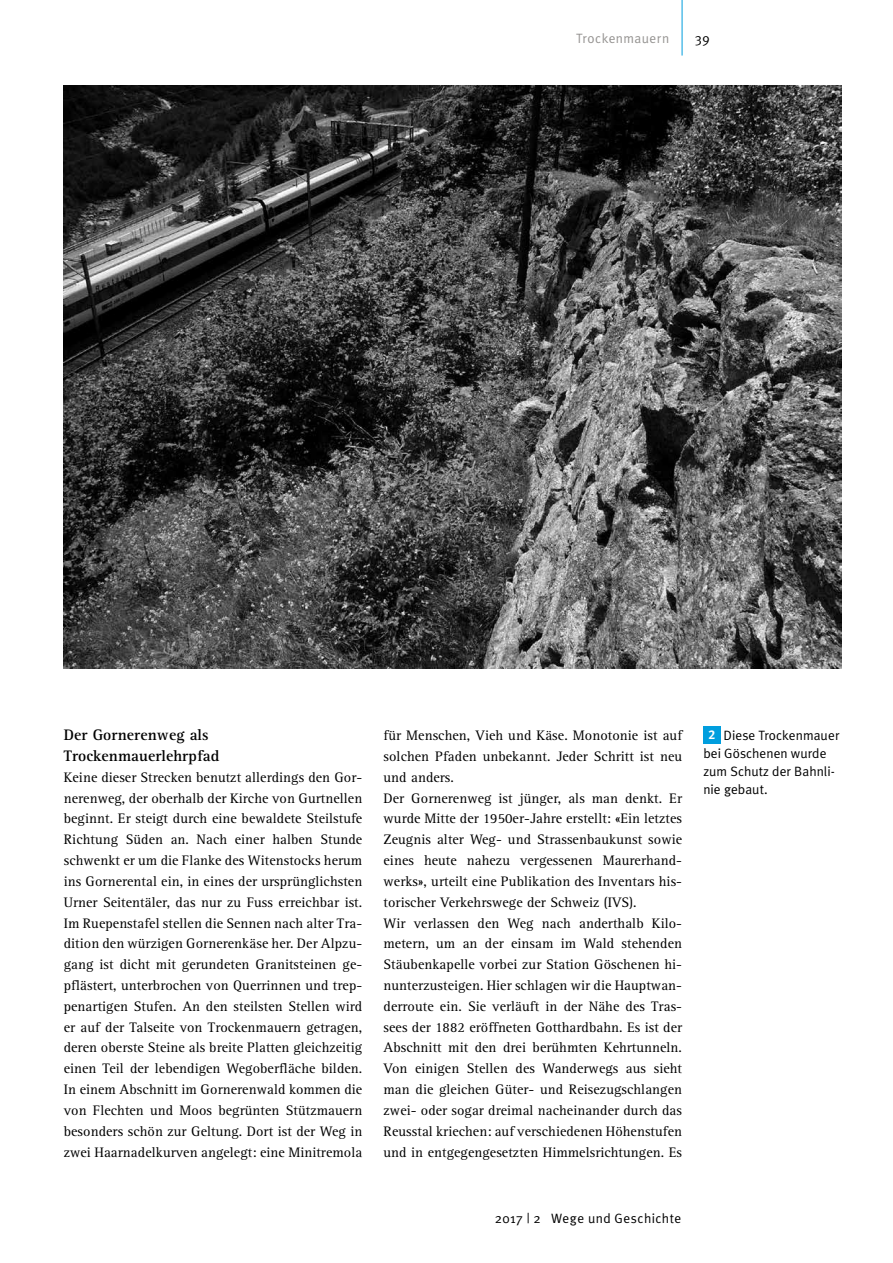
<style>
.page{position:relative;width:893px;height:1263px;background:#fff}
.page>*{position:absolute;margin:0;border:0;box-sizing:border-box;transform-origin:0 0}
.t1{font:700 15.75px/20.9px "Rotis Serif";letter-spacing:.005em;color:#000}
.t2{font:14.25px/20.9px "Rotis Serif";letter-spacing:.005em;color:#000}
.t3{font:13.5px/18px "Meta Plus Normal";letter-spacing:.005em;color:#000}
.t4{font:13.5px "Meta Plus Normal";letter-spacing:.035em;color:#000}
.t5{font:13.5px "Meta Plus Normal";letter-spacing:.03em;color:#959391}
.s1{font-family:"Meta Plus Bold Caps";font-size:12.75px;color:#fff}
</style>
<div class="page">
<hr style="left:682px;top:0;width:1px;height:56px;background:#009ede">
<img style="left:64px;top:85px;width:778px;height:584px">
<div style="left:703px;top:726px;width:17px;height:17px;background:#009ede"></div>
<p class="t5" style="left:576px;top:30px;width:95px">Trockenmauern</p>
<p class="t3" style="left:695px;top:29px;width:16px">39</p>
<p class="t1" style="left:64px;top:725px;width:157px">Der Gornerenweg als<br>Trockenmauerlehrpfad</p>
<p class="t2" style="left:64px;top:767px;width:300px;text-align:justify">Keine dieser Strecken benutzt allerdings den Gor&shy;nerenweg, der oberhalb der Kirche von Gurtnellen beginnt. Er steigt durch eine bewaldete Steilstufe Richtung Süden an. Nach einer halben Stunde schwenkt er um die Flanke des Witenstocks herum ins Gornerental ein, in eines der ursprünglichsten Urner Seitentäler, das nur zu Fuss erreichbar ist.<br>Im Ruepenstafel stellen die Sennen nach alter Tra&shy;dition den würzigen Gornerenkäse her. Der Alpzu&shy;gang ist dicht mit gerundeten Granitsteinen ge&shy;pflästert, unterbrochen von Querrinnen und trep&shy;penartigen Stufen. An den steilsten Stellen wird er auf der Talseite von Trockenmauern getragen, deren oberste Steine als breite Platten gleichzeitig einen Teil der lebendigen Wegoberfläche bilden.<br>In einem Abschnitt im Gornerenwald kommen die von Flechten und Moos begrünten Stützmauern besonders schön zur Geltung. Dort ist der Weg in zwei Haarnadelkurven angelegt: eine Minitremola</p>
<p class="t2" style="left:384px;top:725px;width:300px">für Menschen, Vieh und Käse. Monotonie ist auf solchen Pfaden unbekannt. Jeder Schritt ist neu und anders.<br>Der Gornerenweg ist jünger, als man denkt. Er wurde Mitte der 1950er-Jahre erstellt: «Ein letztes Zeugnis alter Weg- und Strassenbaukunst sowie eines heute nahezu vergessenen Maurerhand&shy;werks», urteilt eine Publikation des Inventars his&shy;torischer Verkehrswege der Schweiz (IVS).<br>Wir verlassen den Weg nach anderthalb Kilo&shy;metern, um an der einsam im Wald stehenden Stäubenkapelle vorbei zur Station Göschenen hi&shy;nunterzusteigen. Hier schlagen wir die Hauptwan&shy;derroute ein. Sie verläuft in der Nähe des Tras&shy;sees der 1882 eröffneten Gotthardbahn. Es ist der Abschnitt mit den drei berühmten Kehrtunneln.<br>Von einigen Stellen des Wanderwegs aus sieht man die gleichen Güter- und Reisezugschlangen zwei- oder sogar dreimal nacheinander durch das Reusstal kriechen: auf verschiedenen Höhenstufen und in entgegengesetzten Himmelsrichtungen. Es</p>
<p class="t3" style="left:703px;top:726px;width:138px;text-indent:5px"><span class="s1">2</span> Diese Trockenmauer bei Göschenen wurde zum Schutz der Bahnli&shy;nie gebaut.</p>
<p class="t4" style="left:495px;top:1210px;width:188px">2017 | 2 Wege und Geschichte</p>
</div>
